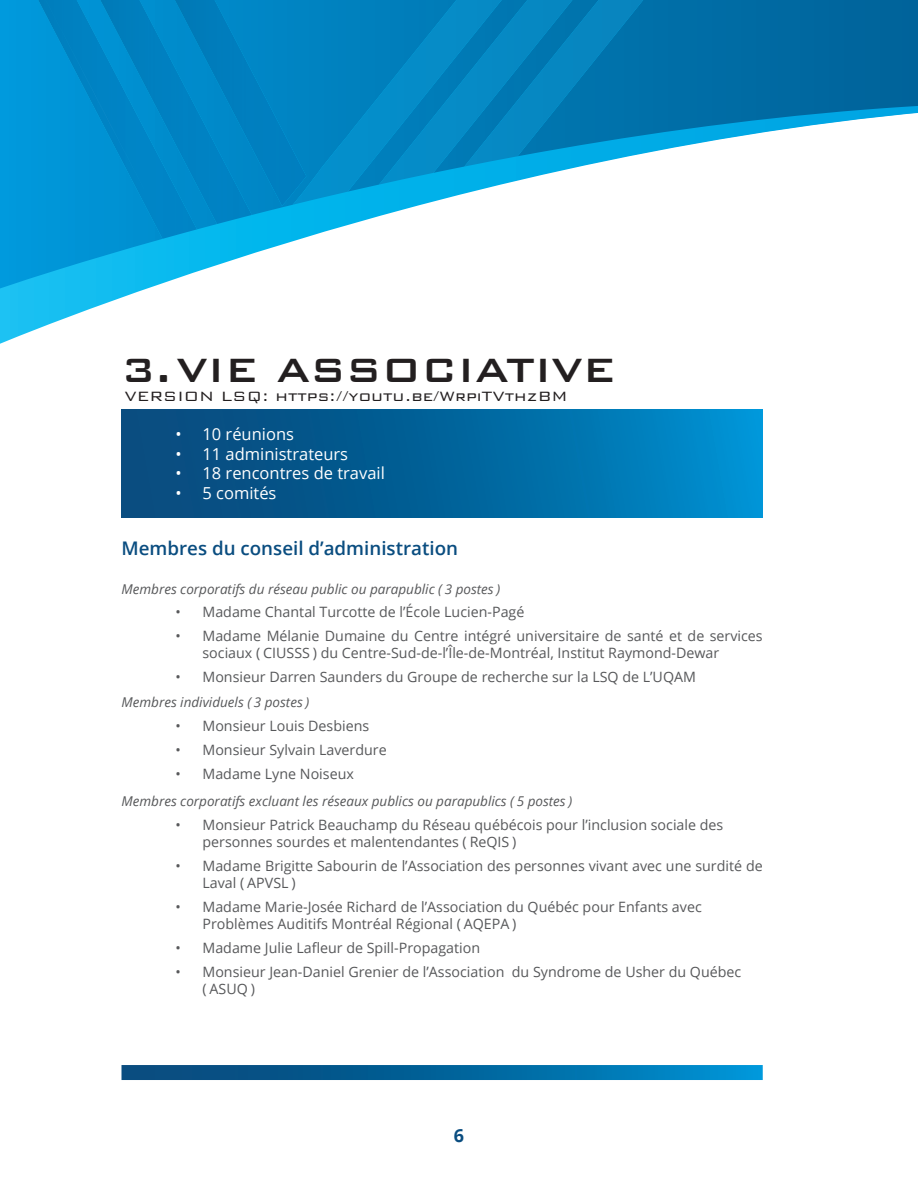
<style>
.page{position:relative;width:918px;height:1188px;background:#fff}
.page>*{position:absolute;margin:0;border:0;box-sizing:border-box;transform-origin:0 0}
.t1{font:500 45px "Bank Gothic BT";color:#231f20}
.t2{font:600 18.75px "Open Sans";color:#0a4d80}
.t3{font:300 18px "Bank Gothic BT";color:#231f20}
.t4{font:700 18px "Open Sans";color:#0a4d80}
.t5{font:16.5px "Open Sans";color:#fff}
.t6{font:14.25px/17.1px "Open Sans";color:#57585a}
.t7{font:italic 13.5px "Open Sans";color:#57585a}
</style>
<div class="page">
<svg style="left:122px;top:1065px;width:641px;height:15px;background:#0367a0"></svg>
<svg style="left:0;top:293px;width:134px;height:51px"></svg>
<svg style="left:0;top:0;width:918px;height:293px"></svg>
<svg style="left:513px;top:0;width:141px;height:185px;background:#1b8ec1"></svg>
<svg style="left:306px;top:0;width:207px;height:205px;background:#088cc6"></svg>
<div style="left:252px;top:0;width:54px;height:206px;background:#0084c3"></div>
<img style="left:197px;top:0;width:55px;height:224px">
<img style="left:31px;top:0;width:166px;height:239px">
<svg style="left:23px;top:0;width:121px;height:189px;background:#008dcf"></svg>
<svg style="left:122px;top:409px;width:641px;height:108px;background:#02679f"></svg>
<h1 class="t1" style="left:122px;top:346px;width:496px">3.VIE ASSOCIATIVE</h1>
<p class="t3" style="left:124px;top:387px;width:445px">VERSION LSQ: https://youtu.be/WrpiTVthzBM</p>
<p class="t5" style="left:176px;top:423px;width:120px">• 10 réunions</p>
<p class="t5" style="left:176px;top:442px;width:174px">• 11 administrateurs</p>
<p class="t5" style="left:176px;top:462px;width:211px">• 18 rencontres de travail</p>
<p class="t5" style="left:176px;top:482px;width:103px">• 5 comités</p>
<h2 class="t2" style="left:122px;top:536px;width:338px">Membres du conseil d’administration</h2>
<p class="t7" style="left:122px;top:579px;width:380px">Membres corporatifs du réseau public ou parapublic ( 3 postes )</p>
<p class="t6" style="left:176px;top:603px;width:350px">• Madame Chantal Turcotte de l’École Lucien-Pagé</p>
<p class="t6" style="left:203px;top:627px;width:562px;text-indent:-27px">• Madame Mélanie Dumaine du Centre intégré universitaire de santé et de services sociaux ( CIUSSS ) du Centre-Sud-de-l’Île-de-Montréal, Institut Raymond-Dewar</p>
<p class="t6" style="left:176px;top:668px;width:522px">• Monsieur Darren Saunders du Groupe de recherche sur la LSQ de L’UQAM</p>
<p class="t7" style="left:122px;top:693px;width:189px">Membres individuels ( 3 postes )</p>
<p class="t6" style="left:176px;top:717px;width:195px">• Monsieur Louis Desbiens</p>
<p class="t6" style="left:176px;top:741px;width:213px">• Monsieur Sylvain Laverdure</p>
<p class="t6" style="left:176px;top:764px;width:180px">• Madame Lyne Noiseux</p>
<p class="t7" style="left:122px;top:792px;width:452px">Membres corporatifs excluant les réseaux publics ou parapublics ( 5 postes )</p>
<p class="t6" style="left:203px;top:816px;width:522px;text-indent:-27px">• Monsieur Patrick Beauchamp du Réseau québécois pour l’inclusion sociale des personnes sourdes et malentendantes ( ReQIS )</p>
<p class="t6" style="left:203px;top:857px;width:562px;text-indent:-27px">• Madame Brigitte Sabourin de l’Association des personnes vivant avec une surdité de<br>Laval ( APVSL )</p>
<p class="t6" style="left:203px;top:898px;width:501px;text-indent:-27px">• Madame Marie-Josée Richard de l’Association du Québéc pour Enfants avec<br>Problèmes Auditifs Montréal Régional ( AQEPA )</p>
<p class="t6" style="left:176px;top:939px;width:306px">• Madame Julie Lafleur de Spill-Propagation</p>
<p class="t6" style="left:203px;top:963px;width:540px;text-indent:-27px">• Monsieur Jean-Daniel Grenier de l’Association du Syndrome de Usher du Québec ( ASUQ )</p>
<p class="t4" style="left:454px;top:1123px;width:12px">6</p>
</div>
